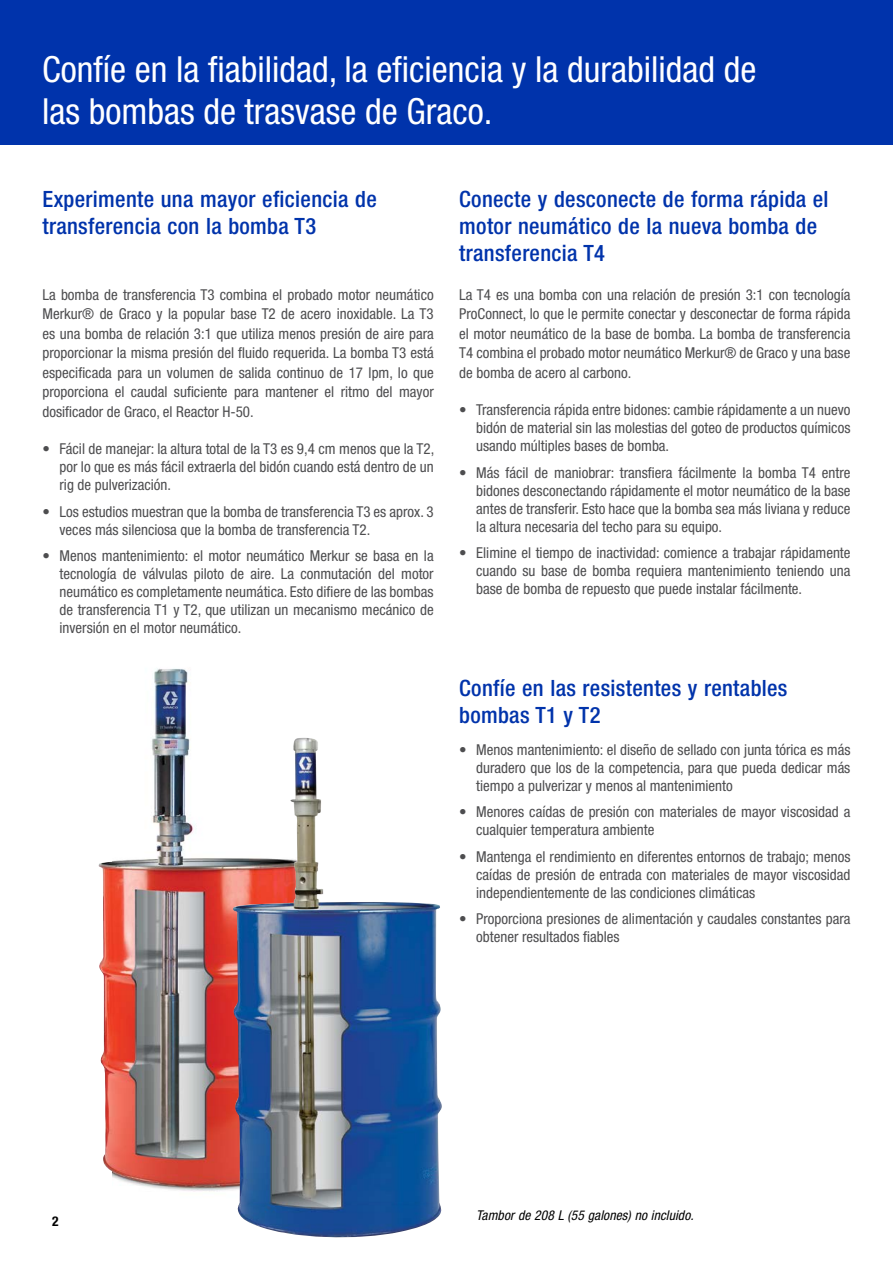
<style>
.page{position:relative;width:893px;height:1263px;background:#fff}
.page>*{position:absolute;margin:0;border:0;box-sizing:border-box;transform-origin:0 0}
.t1{font:condensed 36px/42px "Helvetica Neue LT Std";color:#fff}
.t2{font:500 condensed 22.5px/27px "Helvetica Neue LT Std";letter-spacing:.015em;color:#0033ab}
.t3{font:condensed 15px/18px "Helvetica Neue LT Std";color:#4d4d4f;text-align:justify}
.t4{font:italic condensed 13.5px "Helvetica Neue LT Std";letter-spacing:.01em;color:#000}
.t5{font:700 condensed 13.5px "Helvetica Neue LT Std";color:#000}
</style>
<div class="page">
<div style="left:0;top:0;width:893px;height:145px;background:#0033ab"></div>
<img style="left:145px;top:668px;width:88px;height:524px">
<img style="left:98px;top:669px;width:101px;height:517px">
<img style="left:237px;top:1205px;width:205px;height:33px">
<img style="left:233px;top:738px;width:209px;height:467px">
<h1 class="t1" style="left:42px;top:48px;width:716px">Confíe en la fiabilidad, la eficiencia y la durabilidad de las bombas de trasvase de Graco.</h1>
<h2 class="t2" style="left:43px;top:186px;width:336px">Experimente una mayor eficiencia de transferencia con la bomba T3</h2>
<h2 class="t2" style="left:459px;top:186px;width:371px">Conecte y desconecte de forma rápida el motor neumático de la nueva bomba de transferencia T4</h2>
<p class="t3" style="left:43px;top:285px;width:393px;line-height:19.5px">La bomba de transferencia T3 combina el probado motor neumático Merkur® de Graco y la popular base T2 de acero inoxidable. La T3 es una bomba de relación 3:1 que utiliza menos presión de aire para proporcionar la misma presión del fluido requerida. La bomba T3 está especificada para un volumen de salida continuo de 17 lpm, lo que proporciona el caudal suficiente para mantener el ritmo del mayor dosificador de Graco, el Reactor H-50.</p>
<p class="t3" style="left:60px;top:440px;width:376px;text-indent:-17px">• Fácil de manejar: la altura total de la T3 es 9,4 cm menos que la T2, por lo que es más fácil extraerla del bidón cuando está dentro de un rig de pulverización.</p>
<p class="t3" style="left:60px;top:502px;width:376px;text-indent:-17px">• Los estudios muestran que la bomba de transferencia T3 es aprox. 3 veces más silenciosa que la bomba de transferencia T2.</p>
<p class="t3" style="left:60px;top:547px;width:376px;text-indent:-17px">• Menos mantenimiento: el motor neumático Merkur se basa en la tecnología de válvulas piloto de aire. La conmutación del motor neumático es completamente neumática. Esto difiere de las bombas de transferencia T1 y T2, que utilizan un mecanismo mecánico de inversión en el motor neumático.</p>
<p class="t3" style="left:459px;top:285px;width:393px;line-height:19.5px">La T4 es una bomba con una relación de presión 3:1 con tecnología ProConnect, lo que le permite conectar y desconectar de forma rápida el motor neumático de la base de bomba. La bomba de transferencia T4 combina el probado motor neumático Merkur® de Graco y una base de bomba de acero al carbono.</p>
<p class="t3" style="left:476px;top:401px;width:376px;text-indent:-17px">• Transferencia rápida entre bidones: cambie rápidamente a un nuevo bidón de material sin las molestias del goteo de productos químicos usando múltiples bases de bomba.</p>
<p class="t3" style="left:476px;top:463px;width:376px;text-indent:-17px">• Más fácil de maniobrar: transfiera fácilmente la bomba T4 entre bidones desconectando rápidamente el motor neumático de la base antes de transferir. Esto hace que la bomba sea más liviana y reduce la altura necesaria del techo para su equipo.</p>
<p class="t3" style="left:476px;top:544px;width:376px;text-indent:-17px">• Elimine el tiempo de inactividad: comience a trabajar rápidamente cuando su base de bomba requiera mantenimiento teniendo una base de bomba de repuesto que puede instalar fácilmente.</p>
<h2 class="t2" style="left:459px;top:675px;width:330px">Confíe en las resistentes y rentables bombas T1 y T2</h2>
<p class="t3" style="left:476px;top:740px;width:376px;text-indent:-17px">• Menos mantenimiento: el diseño de sellado con junta tórica es más duradero que los de la competencia, para que pueda dedicar más tiempo a pulverizar y menos al mantenimiento</p>
<p class="t3" style="left:476px;top:803px;width:376px;text-indent:-17px">• Menores caídas de presión con materiales de mayor viscosidad a cualquier temperatura ambiente</p>
<p class="t3" style="left:476px;top:847px;width:376px;text-indent:-17px">• Mantenga el rendimiento en diferentes entornos de trabajo; menos caídas de presión de entrada con materiales de mayor viscosidad independientemente de las condiciones climáticas</p>
<p class="t3" style="left:476px;top:910px;width:376px;text-indent:-17px">• Proporciona presiones de alimentación y caudales constantes para obtener resultados fiables</p>
<p class="t5" style="left:52px;top:1213px;width:8px">2</p>
<p class="t4" style="left:476px;top:1208px;width:219px">Tambor de 208 L (55 galones) no incluido.</p>
</div>
